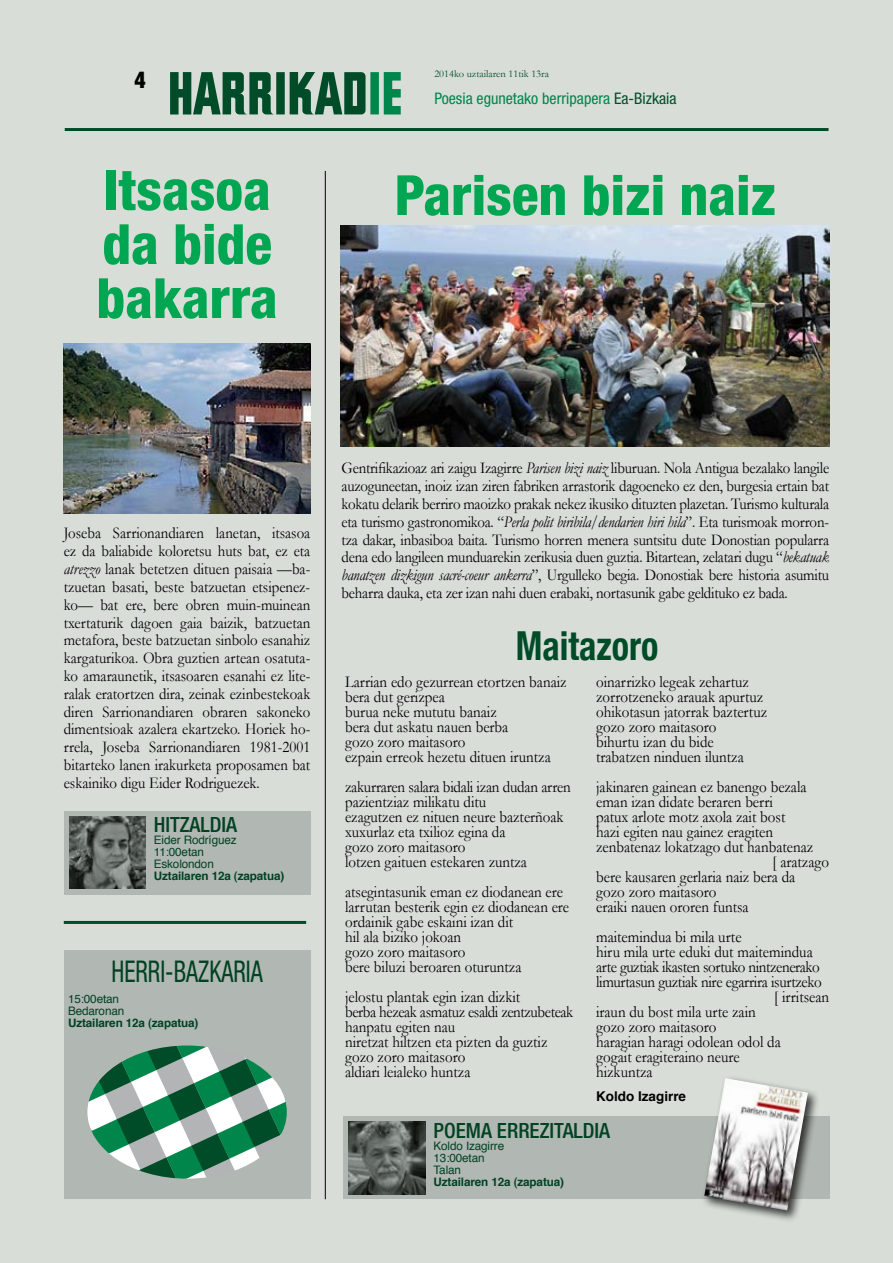
<style>
.page{position:relative;width:893px;height:1263px;background:#d8ded7}
.page>*{position:absolute;margin:0;border:0;box-sizing:border-box;transform-origin:0 0}
.t1{font:800 condensed 55.5px/54px "Helvetica Neue";color:#00a651}
.t2{font:700 condensed 39.9px "Helvetica Neue";color:#004c29;scale:.9 1}
.t3{font:condensed 30px "Helvetica Neue";color:#004c29;scale:.8 1}
.t4{font:900 condensed 23.7px "Helvetica Neue";color:#000;scale:.91 1}
.t5{font:500 condensed 21px "Helvetica Neue";color:#004c29}
.t6{font:16.65px/15px "Garamond";color:#000;scale:.9 1}
.t7{font:16.65px "Garamond";letter-spacing:-.02em;color:#000;scale:.9 1}
.t8{font:16.65px "Garamond";letter-spacing:-.025em;color:#000;scale:.9 1}
.t9{font:16.5px/17.9px "Garamond";letter-spacing:-.005em;color:#000;text-align:justify;scale:.9 1}
.t10{font:condensed 15.9px "Helvetica Neue";color:#00854a}
.t11{font:700 13.5px "Helvetica";color:#000}
.t12{font:11.7px/12.1px "Helvetica";letter-spacing:-.01em;color:#004c29}
.t13{font:700 11.7px "Helvetica";letter-spacing:-.01em;color:#004c29}
.t14{font:10.5px "Garamond";color:#004c29}
.s1{color:#004c29}
.s2{font-style:italic}
</style>
<div class="page">
<div style="left:64px;top:950px;width:246px;height:249px;background:#b1b7b2"></div>
<svg style="left:87px;top:1045px;width:200px;height:134px"></svg>
<svg style="left:64px;top:810px;width:246px;height:84px;background:#9aa09b"></svg>
<svg style="left:343px;top:1116px;width:486px;height:83px;background:#9fa5a0"></svg>
<img style="left:340px;top:225px;width:489px;height:221px">
<hr style="left:65px;top:128px;width:763px;height:3px;background:#004c29">
<svg style="left:170px;top:72px;width:231px;height:42px;background:#478266"></svg>
<hr style="left:325px;top:171px;width:1px;height:1028px;background:#000">
<hr style="left:64px;top:921px;width:242px;height:3px;background:#004c29">
<img style="left:64px;top:343px;width:246px;height:170px">
<div style="left:700px;top:1074px;width:127px;height:156px;background:#000;opacity:.75"></div>
<img style="left:704px;top:1078px;width:104px;height:132px">
<h3 class="t4" style="left:134px;top:65px;width:14px">4</h3>
<p class="t14" style="left:434px;top:67px;width:116px">2014ko uztailaren 11tik 13ra</p>
<p class="t10" style="left:434px;top:89px;width:244px">Poesia egunetako berripapera <span class="s1">Ea-Bizkaia</span></p>
<h1 class="t1" style="left:96px;top:162px;width:183px">Itsasoa da bide bakarra</h1>
<h1 class="t1" style="left:395px;top:167px;width:383px">Parisen bizi naiz</h1>
<p class="t9" style="left:64px;top:524px;width:276px">Joseba Sarrionandiaren lanetan, itsasoa ez da baliabide koloretsu huts bat, ez eta <span class="s2">atrezzo</span> lanak betetzen dituen paisaia —ba&shy;tzuetan basati, beste batzuetan etsipenez&shy;ko— bat ere, bere obren muin-muinean txertaturik dagoen gaia baizik, batzuetan metafora, beste batzuetan sinbolo esanahiz kargaturikoa. Obra guztien artean osatuta&shy;ko amaraunetik, itsasoaren esanahi ez lite&shy;ralak eratortzen dira, zeinak ezinbestekoak diren Sarrionandiaren obraren sakoneko dimentsioak azalera ekartzeko. Horiek ho&shy;rrela, Joseba Sarrionandiaren 1981-2001 bitarteko lanen irakurketa proposamen bat eskainiko digu Eider Rodriguezek.</p>
<p class="t5" style="left:154px;top:812px;width:85px">HITZALDIA</p>
<p class="t12" style="left:154px;top:834px;width:84px">Eider Rodríguez<br>11:00etan<br>Eskolondon</p>
<p class="t13" style="left:154px;top:867px;width:132px">Uztailaren 12a (zapatua)</p>
<h3 class="t3" style="left:111px;top:954px;width:190px">HERRI-BAZKARIA</h3>
<p class="t12" style="left:68px;top:993px;width:58px">15:00etan<br>Bedaronan</p>
<p class="t13" style="left:68px;top:1013px;width:132px">Uztailaren 12a (zapatua)</p>
<p class="t9" style="left:342px;top:459px;width:543px">Gentrifikazioaz ari zaigu Izagirre <span class="s2">Parisen bizi naiz</span> liburuan. Nola Antigua bezalako langile auzoguneetan, inoiz izan ziren fabriken arrastorik dagoeneko ez den, burgesia ertain bat kokatu delarik berriro maoizko prakak nekez ikusiko dituzten plazetan. Turismo kulturala eta turismo gastronomikoa. “<span class="s2">Perla polit biribila/dendarien hiri hila</span>”. Eta turismoak morron&shy;tza dakar, inbasiboa baita. Turismo horren menera suntsitu dute Donostian popularra dena edo langileen munduarekin zerikusia duen guztia. Bitartean, zelatari dugu “<span class="s2">bekatuak banatzen dizkigun sacré-coeur ankerra</span>”, Urgulleko begia. Donostiak bere historia asumitu beharra dauka, eta zer izan nahi duen erabaki, nortasunik gabe geldituko ez bada.</p>
<h2 class="t2" style="left:516px;top:621px;width:160px">Maitazoro</h2>
<p class="t6" style="left:345px;top:674px;width:248px">Larrian edo gezurrean etortzen banaiz bera dut gerizpea<br>burua neke mututu banaiz<br>bera dut askatu nauen berba<br>gozo zoro maitasoro<br>ezpain erreok hezetu dituen iruntza</p>
<p class="t6" style="left:345px;top:779px;width:252px">zakurraren salara bidali izan dudan arren pazientziaz milikatu ditu<br>ezagutzen ez nituen neure bazterñoak xuxurlaz eta txilioz egina da<br>gozo zoro maitasoro<br>lotzen gaituen estekaren zuntza</p>
<p class="t6" style="left:345px;top:884px;width:251px">atsegintasunik eman ez diodanean ere larrutan besterik egin ez diodanean ere ordainik gabe eskaini izan dit<br>hil ala biziko jokoan<br>gozo zoro maitasoro<br>bere biluzi beroaren oturuntza</p>
<p class="t6" style="left:345px;top:989px;width:255px">jelostu plantak egin izan dizkit<br>berba hezeak asmatuz esaldi zentzubeteak hanpatu egiten nau<br>niretzat hiltzen eta pizten da guztiz gozo zoro maitasoro<br>aldiari leialeko huntza</p>
<p class="t6" style="left:596px;top:674px;width:191px">oinarrizko legeak zehartuz zorrotzeneko arauak apurtuz ohikotasun jatorrak baztertuz gozo zoro maitasoro<br>bihurtu izan du bide trabatzen ninduen iluntza</p>
<p class="t6" style="left:596px;top:779px;width:235px">jakinaren gainean ez banengo bezala</p>
<p class="t6" style="left:596px;top:794px;width:198px">eman izan didate beraren berri</p>
<p class="t6" style="left:596px;top:809px;width:212px">patux arlote motz axola zait bost</p>
<p class="t6" style="left:596px;top:824px;width:198px">hazi egiten nau gainez eragiten</p>
<p class="t6" style="left:596px;top:839px;width:243px">zenbatenaz lokatzago dut hanbatenaz</p>
<p class="t6" style="left:772px;top:854px;width:64px">[ aratzago</p>
<p class="t6" style="left:596px;top:869px;width:223px">bere kausaren gerlaria naiz bera da</p>
<p class="t6" style="left:596px;top:884px;width:135px">gozo zoro maitasoro</p>
<p class="t6" style="left:596px;top:899px;width:171px">eraiki nauen ororen funtsa</p>
<p class="t6" style="left:596px;top:929px;width:163px">maitemindua bi mila urte</p>
<p class="t6" style="left:596px;top:944px;width:242px">hiru mila urte eduki dut maitemindua</p>
<p class="t8" style="left:596px;top:957px;width:250px">arte guztiak ikasten sortuko nintzenerako</p>
<p class="t7" style="left:596px;top:972px;width:252px">limurtasun guztiak nire egarrira isurtzeko</p>
<p class="t6" style="left:774px;top:989px;width:62px">[ irritsean</p>
<p class="t6" style="left:596px;top:1004px;width:179px">iraun du bost mila urte zain</p>
<p class="t6" style="left:596px;top:1019px;width:135px">gozo zoro maitasoro</p>
<p class="t6" style="left:596px;top:1034px;width:207px">haragian haragi odolean odol da</p>
<p class="t6" style="left:596px;top:1049px;width:161px">gogait eragiteraino neure</p>
<p class="t6" style="left:596px;top:1064px;width:64px">hizkuntza</p>
<p class="t11" style="left:596px;top:1085px;width:92px">Koldo Izagirre</p>
<p class="t5" style="left:434px;top:1118px;width:178px">POEMA ERREZITALDIA</p>
<p class="t12" style="left:434px;top:1140px;width:72px">Koldo Izagirre<br>13:00etan<br>Talan</p>
<p class="t13" style="left:434px;top:1173px;width:132px">Uztailaren 12a (zapatua)</p>
</div>
